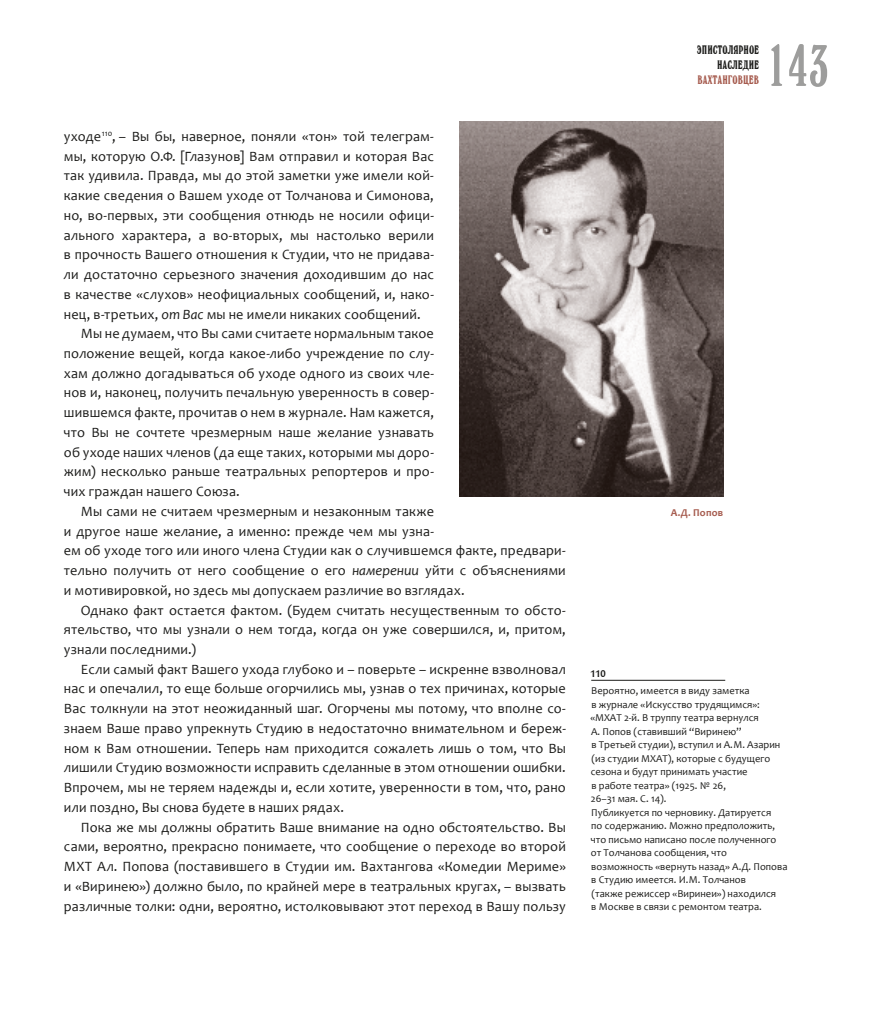
<style>
.page{position:relative;width:872px;height:1021px;background:#fff}
.page>*{position:absolute;margin:0;border:0;box-sizing:border-box;transform-origin:0 0}
.t1{font:60px "Winson Bold Condensed TYGRA";color:#9d9d9c}
.t2{font:14.25px "Candara";letter-spacing:.01em;color:#1d1d1b}
.t3{font:12px/15px "Winson Bold Condensed TYGRA";color:#1d1d1b;text-align:right}
.t4{font:12px "Winson Bold Condensed TYGRA";color:#a55a4d}
.t5{font:10.5px/13.5px "Candara";color:#1d1d1b}
.t6{font:700 10.5px "Candara";letter-spacing:.02em;color:#a55a4d}
.t7{font:700 10.5px "Candara";color:#1d1d1b}
.s1{font-style:italic}
</style>
<div class="page">
<hr style="left:591px;top:680px;width:134px;height:1px;background:#1d1d1b">
<img style="left:459px;top:121px;width:264px;height:375px">
<p class="t2" style="left:64px;top:128px;width:371px">уходе <sup>110</sup>, – Вы бы, наверное, поняли «тон» той телеграм-</p>
<p class="t2" style="left:64px;top:147px;width:371px">мы, которую О.Ф. [Глазунов] Вам отправил и которая Вас</p>
<p class="t2" style="left:64px;top:167px;width:369px">так удивила. Правда, мы до этой заметки уже имели кой--</p>
<p class="t2" style="left:64px;top:187px;width:371px">какие сведения о Вашем уходе от Толчанова и Симонова,</p>
<p class="t2" style="left:64px;top:207px;width:371px">но, во‑первых, эти сообщения отнюдь не носили офици-</p>
<p class="t2" style="left:64px;top:226px;width:371px">ального характера, а во‑вторых, мы настолько верили</p>
<p class="t2" style="left:64px;top:246px;width:371px">в прочность Вашего отношения к Студии, что не придава-</p>
<p class="t2" style="left:64px;top:266px;width:371px">ли достаточно серьезного значения доходившим до нас</p>
<p class="t2" style="left:64px;top:285px;width:371px">в качестве «слухов» неофициальных сообщений, и, нако-</p>
<p class="t2" style="left:64px;top:305px;width:358px">нец, в‑третьих, <span class="s1">от Вас</span> мы не имели никаких сообщений.</p>
<p class="t2" style="left:81px;top:325px;width:354px">Мы не думаем, что Вы сами считаете нормальным такое</p>
<p class="t2" style="left:64px;top:345px;width:371px">положение вещей, когда какое-либо учреждение по слу-</p>
<p class="t2" style="left:64px;top:364px;width:371px">хам должно догадываться об уходе одного из своих чле-</p>
<p class="t2" style="left:64px;top:384px;width:371px">нов и, наконец, получить печальную уверенность в совер-</p>
<p class="t2" style="left:64px;top:404px;width:371px">шившемся факте, прочитав о нем в журнале. Нам кажется,</p>
<p class="t2" style="left:64px;top:424px;width:371px">что Вы не сочтете чрезмерным наше желание узнавать</p>
<p class="t2" style="left:64px;top:443px;width:371px">об уходе наших членов (да еще таких, которыми мы доро-</p>
<p class="t2" style="left:64px;top:463px;width:371px">жим) несколько раньше театральных репортеров и про-</p>
<p class="t2" style="left:64px;top:483px;width:177px">чих граждан нашего Союза.</p>
<p class="t2" style="left:81px;top:502px;width:354px">Мы сами не считаем чрезмерным и незаконным также</p>
<p class="t2" style="left:64px;top:522px;width:371px">и другое наше желание, а именно: прежде чем мы узна-</p>
<p class="t2" style="left:64px;top:542px;width:503px">ем об уходе того или иного члена Студии как о случившемся факте, предвари-</p>
<p class="t2" style="left:64px;top:562px;width:503px">тельно получить от него сообщение о его <span class="s1">намерении</span> уйти с объяснениями</p>
<p class="t2" style="left:64px;top:581px;width:402px">и мотивировкой, но здесь мы допускаем различие во взглядах.</p>
<p class="t2" style="left:81px;top:601px;width:486px">Однако факт остается фактом. (Будем считать несущественным то обсто-</p>
<p class="t2" style="left:64px;top:621px;width:503px">ятельство, что мы узнали о нем тогда, когда он уже совершился, и, притом,</p>
<p class="t2" style="left:64px;top:640px;width:134px">узнали последними.)</p>
<p class="t2" style="left:81px;top:660px;width:486px">Если самый факт Вашего ухода глубоко и – поверьте – искренне взволновал</p>
<p class="t2" style="left:64px;top:680px;width:503px">нас и опечалил, то еще больше огорчились мы, узнав о тех причинах, которые</p>
<p class="t2" style="left:64px;top:700px;width:503px">Вас толкнули на этот неожиданный шаг. Огорчены мы потому, что вполне со-</p>
<p class="t2" style="left:64px;top:719px;width:503px">знаем Ваше право упрекнуть Студию в недостаточно внимательном и береж-</p>
<p class="t2" style="left:64px;top:739px;width:503px">ном к Вам отношении. Теперь нам приходится сожалеть лишь о том, что Вы</p>
<p class="t2" style="left:64px;top:759px;width:503px">лишили Студию возможности исправить сделанные в этом отношении ошибки.</p>
<p class="t2" style="left:64px;top:779px;width:503px">Впрочем, мы не теряем надежды и, если хотите, уверенности в том, что, рано</p>
<p class="t2" style="left:64px;top:798px;width:281px">или поздно, Вы снова будете в наших рядах.</p>
<p class="t2" style="left:81px;top:818px;width:486px">Пока же мы должны обратить Ваше внимание на одно обстоятельство. Вы</p>
<p class="t2" style="left:64px;top:838px;width:503px">сами, вероятно, прекрасно понимаете, что сообщение о переходе во второй</p>
<p class="t2" style="left:64px;top:857px;width:503px">МХТ Ал. Попова (поставившего в Студии им. Вахтангова «Комедии Мериме»</p>
<p class="t2" style="left:64px;top:877px;width:503px">и «Виринею») должно было, по крайней мере в театральных кругах, – вызвать</p>
<p class="t2" style="left:64px;top:897px;width:503px">различные толки: одни, вероятно, истолковывают этот переход в Вашу пользу</p>
<p class="t3" style="left:697px;top:43px;width:64px">ЭПИСТОЛЯРНОЕ<br>НАСЛЕДИЕ</p>
<p class="t4" style="left:697px;top:73px;width:63px">ВАХТАНГОВЦЕВ</p>
<h1 class="t1" style="left:766px;top:27px;width:65px">143</h1>
<p class="t6" style="left:671px;top:506px;width:54px">А. Д. Попов</p>
<p class="t7" style="left:590px;top:666px;width:17px">110</p>
<p class="t5" style="left:590px;top:684px;width:199px">Вероятно, имеется в виду заметка<br>в журнале «Искусство трудящимся»: «МХАТ 2-й. В труппу театра вернулся<br>А. Попов (ставивший ‘‘Виринею’’<br>в Третьей студии), вступил и А. М. Азарин (из студии МХАТ), которые с будущего сезона и будут принимать участие<br>в работе театра» (1925. № 26, -<br>26–31 мая. С. 14).<br>Публикуется по черновику. Датируется<br>по содержанию. Можно предположить, что письмо написано после полученного от Толчанова сообщения, что возможность «вернуть назад» А. Д. Попова в Студию имеется. И. М. Толчанов<br>(также режиссер «Виринеи») находился<br>в Москве в связи с ремонтом театра.</p>
</div>
